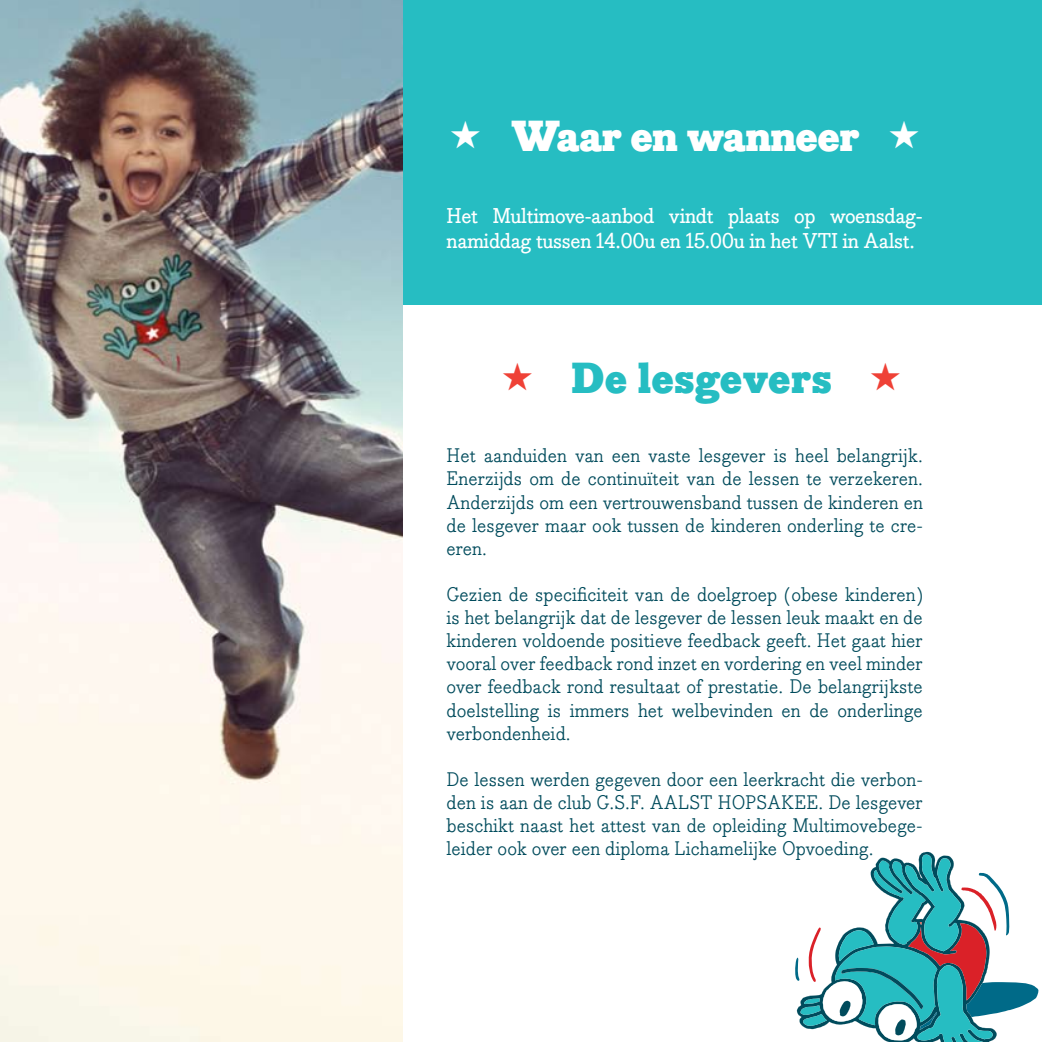
<style>
.page{position:relative;width:1042px;height:1042px;background:#fff}
.page>*{position:absolute;margin:0;border:0;box-sizing:border-box;transform-origin:0 0}
.t1{font:900 42px "Bodoni Egyptian Pro";letter-spacing:-.025em;color:#fff}
.t2{font:900 42px "Bodoni Egyptian Pro";color:#26bdc2}
.t3{font:500 21px/25.2px "Bodoni Egyptian Pro";letter-spacing:-.02em;color:#fff}
.t4{font:19.25px/23.1px "Bodoni Egyptian Pro";color:#004b5c;text-align:justify}
</style>
<div class="page">
<svg style="left:795px;top:852px;width:243px;height:190px"></svg>
<div style="left:379px;top:0;width:663px;height:304px;background:#26bdc2"></div>
<img style="left:0;top:0;width:402px;height:1042px">
<h1 class="t1" style="left:510px;top:110px;width:351px">Waar en wanneer</h1>
<p class="t3" style="left:446px;top:204px;width:478px">Het Multimove-aanbod vindt plaats op woensdag&shy;namiddag tussen 14.00u en 15.00u in het VTI in Aalst.</p>
<h1 class="t2" style="left:571px;top:352px;width:262px">De lesgevers</h1>
<p class="t4" style="left:446px;top:445px;width:478px">Het aanduiden van een vaste lesgever is heel belangrijk.<br>Enerzijds om de continuïteit van de lessen te verzekeren.<br>Anderzijds om een vertrouwensband tussen de kinderen en de lesgever maar ook tussen de kinderen onderling te cre&shy;ëren.</p>
<p class="t4" style="left:446px;top:584px;width:478px">Gezien de specificiteit van de doelgroep (obese kinderen) is het belangrijk dat de lesgever de lessen leuk maakt en de kinderen voldoende positieve feedback geeft. Het gaat hier vooral over feedback rond inzet en vordering en veel minder over feedback rond resultaat of prestatie. De belangrijkste doelstelling is immers het welbevinden en de onderlinge verbondenheid.</p>
<p class="t4" style="left:446px;top:768px;width:478px">De lessen werden gegeven door een leerkracht die verbon&shy;den is aan de club G.S.F. AALST HOPSAKEE. De lesgever beschikt naast het attest van de opleiding Multimovebege&shy;leider ook over een diploma Lichamelijke Opvoeding.</p>
</div>
